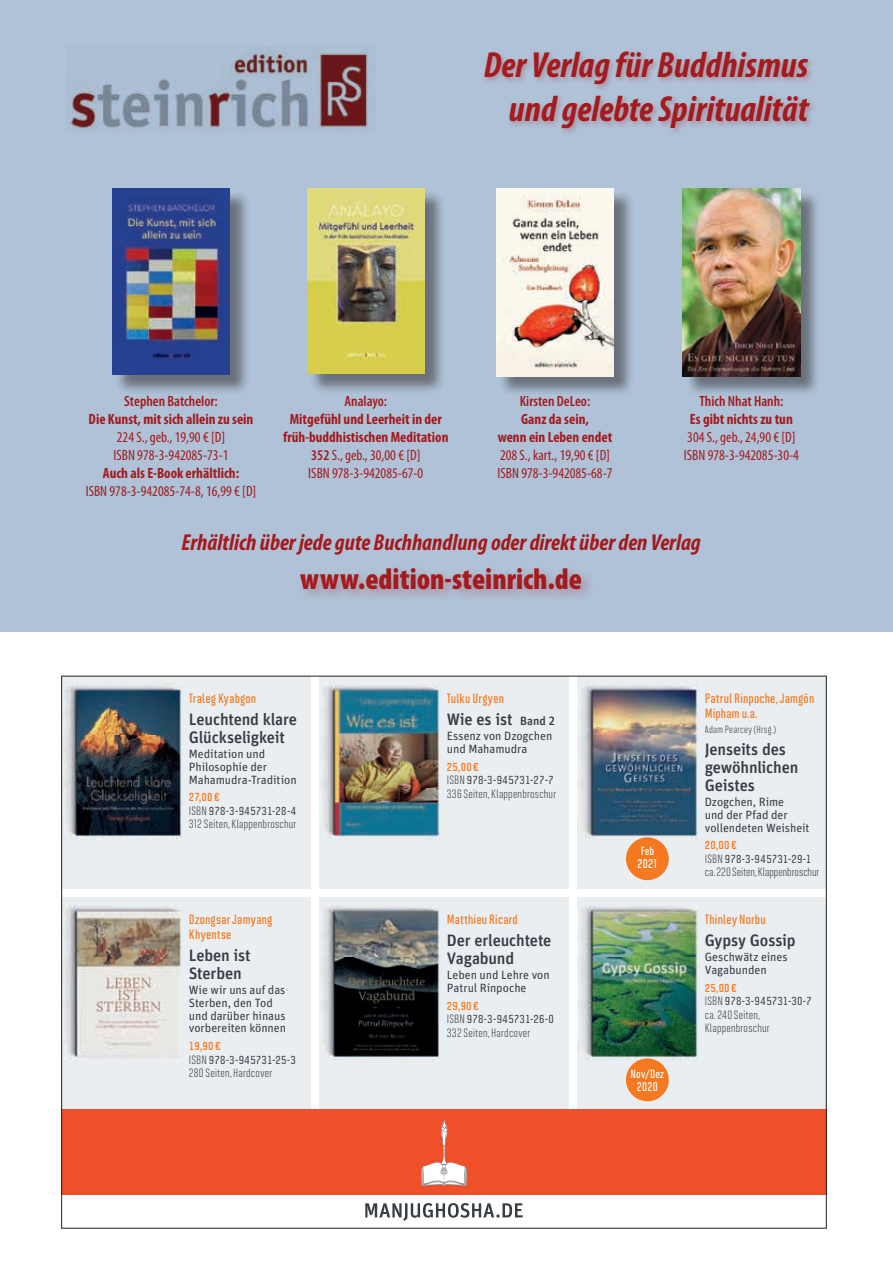
<style>
.page{position:relative;width:893px;height:1263px;background:#fff}
.page>*{position:absolute;margin:0;border:0;box-sizing:border-box;transform-origin:0 0}
.t1{font:italic 700 condensed 36.45px/43.7px "Myriad Pro";color:#a31b1e;text-align:right}
.t2{font:900 condensed 29.85px "Myriad Pro";color:#a31b1e}
.t3{font:italic 700 condensed 23.25px "Myriad Pro";color:#a31b1e}
.t4{font:500 16.5px/18px "FF Unit Pro";letter-spacing:-.01em;color:#383c47}
.t5{font:700 condensed 14.85px/17.9px "Myriad Pro";color:#a31b1e;text-align:center}
.t6{font:condensed 14.85px/17.9px "Myriad Pro";color:#a31b1e}
.t7{font:600 condensed 14.85px "Myriad Pro";color:#a31b1e}
.t8{font:500 13.5px/13.5px "Solano Gothic MVB";letter-spacing:.015em;color:#383c47}
.t9{font:600 13.5px/15px "Solano Gothic MVB";letter-spacing:.015em;color:#f47921}
.t10{font:12.6px "Solano Gothic MVB Sb Cap";letter-spacing:.02em;color:#fff}
.t11{font:12px/12.8px "FF Unit Pro";letter-spacing:-.005em;color:#383c47}
.t12{font:12px/13.5px "Solano Gothic MVB";letter-spacing:.02em;color:#383c47}
.t13{font:12px "Solano Gothic MVB";color:#383c47}
.t14{font:600 11.85px "Solano Gothic MVB";letter-spacing:.01em;color:#fff}
.t15{font:10.5px "Solano Gothic MVB";letter-spacing:.03em;color:#383c47}
.s1{font-weight:600}
.s2{font-weight:400}
.s3{font-weight:600;color:#f47921}
.s4{font-weight:400;font-size:12px}
.s5{font-family:"Solano Gothic MVB Rg Cap"}
.s6{font-size:12px}
</style>
<div class="page">
<div style="left:61px;top:676px;width:250px;height:212px;background:#ebeef0"></div>
<div style="left:61px;top:897px;width:250px;height:212px;background:#ebeef0"></div>
<div style="left:319px;top:676px;width:250px;height:212px;background:#ebeef0"></div>
<div style="left:319px;top:897px;width:250px;height:212px;background:#ebeef0"></div>
<div style="left:577px;top:676px;width:250px;height:212px;background:#ebeef0"></div>
<div style="left:577px;top:897px;width:250px;height:212px;background:#ebeef0"></div>
<img style="left:65px;top:684px;width:117px;height:156px">
<img style="left:65px;top:905px;width:117px;height:156px">
<img style="left:322px;top:684px;width:119px;height:156px">
<img style="left:322px;top:905px;width:118px;height:156px">
<img style="left:580px;top:685px;width:118px;height:155px">
<img style="left:578px;top:905px;width:120px;height:156px">
<div style="left:61px;top:1109px;width:766px;height:85px;background:#f05029"></div>
<svg style="left:365px;top:1203px;width:158px;height:18px"></svg>
<svg style="left:421px;top:1119px;width:46px;height:67px"></svg>
<div style="left:626px;top:837px;width:43px;height:43px;background:#f47921;border-radius:50%"></div>
<div style="left:626px;top:1058px;width:43px;height:43px;background:#f47921;border-radius:50%"></div>
<div style="left:0;top:0;width:893px;height:631px;background:#b0c2d7"></div>
<div style="left:297px;top:564px;width:295px;height:37px;background:#a31b1e;opacity:.2"></div>
<div style="left:482px;top:49px;width:334px;height:87px;background:#a31b1e;opacity:.3"></div>
<img style="left:68px;top:45px;width:308px;height:85px">
<div style="left:499px;top:191px;width:136px;height:206px;background:#231f20;opacity:.5"></div>
<img style="left:496px;top:188px;width:118px;height:188px">
<div style="left:473px;top:395px;width:164px;height:102px;background:#afc2d7"></div>
<div style="left:309px;top:191px;width:136px;height:204px;background:#231f20;opacity:.5"></div>
<img style="left:307px;top:188px;width:117px;height:186px">
<div style="left:115px;top:191px;width:136px;height:205px;background:#231f20;opacity:.5"></div>
<img style="left:112px;top:188px;width:118px;height:187px">
<div style="left:685px;top:191px;width:136px;height:206px;background:#231f20;opacity:.5"></div>
<img style="left:683px;top:188px;width:117px;height:188px">
<h1 class="t1" style="left:484px;top:42px;width:326px">Der Verlag für Buddhismus und gelebte Spiritualität</h1>
<p class="t7" style="left:124px;top:392px;width:95px">Stephen Batchelor:</p>
<p class="t5" style="left:89px;top:410px;width:166px">Die Kunst, mit sich allein zu sein</p>
<p class="t6" style="left:114px;top:428px;width:117px">224 S., geb., 19,90 € [D]<br>ISBN 978-3-942085-73-1</p>
<p class="t5" style="left:103px;top:463px;width:138px">Auch als E-Book erhältlich:</p>
<p class="t6" style="left:86px;top:481px;width:172px">ISBN 978-3-942085-74-8, 16,99 € [D]</p>
<p class="t7" style="left:345px;top:392px;width:44px">Analayo:</p>
<p class="t5" style="left:283px;top:410px;width:167px">Mitgefühl und Leerheit in der früh-buddhistischen Meditation<br><span class="s1">352</span> <span class="s2">S., geb., 30,00 € [D]<br>ISBN 978-3-942085-67-0</span></p>
<p class="t7" style="left:520px;top:392px;width:72px">Kirsten DeLeo:</p>
<p class="t5" style="left:498px;top:410px;width:116px">Ganz da sein,<br>wenn ein Leben endet</p>
<p class="t6" style="left:497px;top:446px;width:117px">208 S., kart., 19,90 € [D]<br>ISBN 978-3-942085-68-7</p>
<p class="t7" style="left:699px;top:392px;width:86px">Thich Nhat Hanh:</p>
<p class="t5" style="left:690px;top:410px;width:104px">Es gibt nichts zu tun</p>
<p class="t6" style="left:684px;top:428px;width:117px">304 S., geb., 24,90 € [D]<br>ISBN 978-3-942085-30-4</p>
<h3 class="t3" style="left:182px;top:528px;width:521px">Erhältlich über jede gute Buchhandlung oder direkt über den Verlag</h3>
<h2 class="t2" style="left:300px;top:562px;width:283px">www.edition-steinrich.de</h2>
<p class="t9" style="left:189px;top:691px;width:69px">Traleg Kyabgon</p>
<h3 class="t4" style="left:189px;top:710px;width:110px">Leuchtend klare<br>Glückseligkeit</h3>
<p class="t11" style="left:189px;top:747px;width:109px">Meditation und<br>Philosophie der<br>Mahamudra-Tradition</p>
<p class="t8" style="left:189px;top:790px;width:109px"><span class="s3">27,00 €<br></span><span class="s4">ISBN</span> 978-3-945731-28-4</p>
<p class="t12" style="left:189px;top:817px;width:109px"><span class="s5">312</span> Seiten, Klappenbroschur</p>
<p class="t9" style="left:189px;top:912px;width:85px">Dzongsar Jamyang<br>Khyentse</p>
<h3 class="t4" style="left:189px;top:946px;width:63px">Leben ist<br>Sterben</h3>
<p class="t11" style="left:189px;top:983px;width:99px">Wie wir uns auf das<br>Sterben, den Tod und darüber hinaus vorbereiten können</p>
<p class="t8" style="left:189px;top:1039px;width:108px"><span class="s3">19,90 €<br></span><span class="s4">ISBN</span> 978-3-945731-25-3</p>
<p class="t12" style="left:189px;top:1066px;width:85px"><span class="s5">280</span> Seiten, Hardcover</p>
<p class="t9" style="left:447px;top:691px;width:59px">Tulku Urgyen</p>
<h3 class="t4" style="left:447px;top:710px;width:110px">Wie es ist <span class="s6">Band 2</span></h3>
<p class="t11" style="left:447px;top:729px;width:107px">Essenz von Dzogchen und Mahamudra</p>
<p class="t8" style="left:447px;top:759px;width:108px"><span class="s3">25,00 €<br></span><span class="s4">ISBN</span> 978-3-945731-27-7</p>
<p class="t12" style="left:447px;top:787px;width:111px"><span class="s5">336</span> Seiten, Klappenbroschur</p>
<p class="t9" style="left:447px;top:912px;width:73px">Matthieu Ricard</p>
<h3 class="t4" style="left:447px;top:931px;width:106px">Der erleuchtete<br>Vagabund</h3>
<p class="t11" style="left:447px;top:968px;width:104px">Leben und Lehre von<br>Patrul Rinpoche</p>
<p class="t8" style="left:447px;top:998px;width:109px"><span class="s3">29,90 €<br></span><span class="s4">ISBN</span> 978-3-945731-26-0</p>
<p class="t12" style="left:447px;top:1026px;width:85px"><span class="s5">332</span> Seiten, Hardcover</p>
<p class="t14" style="left:641px;top:845px;width:15px">Feb</p>
<p class="t10" style="left:637px;top:856px;width:21px">2021</p>
<p class="t14" style="left:631px;top:1068px;width:35px">Nov/Dez</p>
<p class="t10" style="left:637px;top:1079px;width:22px">2020</p>
<p class="t9" style="left:705px;top:691px;width:111px">Patrul Rinpoche, Jamgön<br>Mipham u.a.</p>
<p class="t15" style="left:705px;top:723px;width:73px">Adam Pearcey (Hrsg.)</p>
<h3 class="t4" style="left:705px;top:740px;width:95px">Jenseits des gewöhnlichen<br>Geistes</h3>
<p class="t11" style="left:705px;top:795px;width:106px">Dzogchen, Rime<br>und der Pfad der vollendeten Weisheit</p>
<p class="t8" style="left:705px;top:838px;width:108px"><span class="s3">20,00 €<br></span><span class="s4">ISBN</span> 978-3-945731-29-1</p>
<p class="t13" style="left:705px;top:866px;width:116px">ca<span class="s5">. 220</span> Seiten, Klappenbroschur</p>
<p class="t9" style="left:705px;top:912px;width:62px">Thinley Norbu</p>
<h3 class="t4" style="left:705px;top:931px;width:92px">Gypsy Gossip</h3>
<p class="t11" style="left:705px;top:950px;width:85px">Geschwätz eines<br>Vagabunden</p>
<p class="t8" style="left:705px;top:980px;width:108px"><span class="s3">25,00 €<br></span><span class="s4">ISBN</span> 978-3-945731-30-7</p>
<p class="t12" style="left:705px;top:1008px;width:66px">ca<span class="s5">. 240</span> Seiten,<br>Klappenbroschur</p>
</div>
